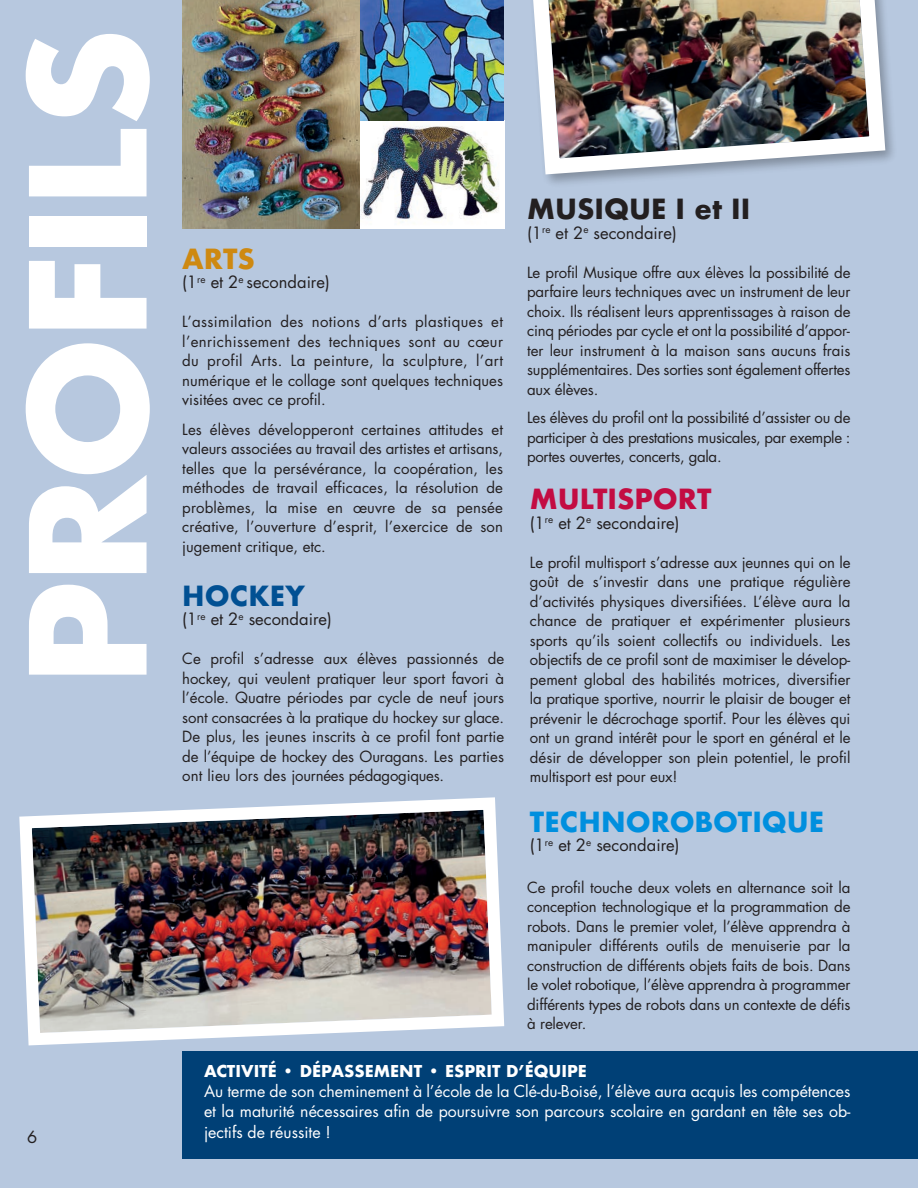
<style>
.page{position:relative;width:918px;height:1188px;background:#b7c8df}
.page>*{position:absolute;margin:0;border:0;box-sizing:border-box;transform-origin:0 0}
.t1{font:700 156px "Futura";letter-spacing:-.03em;color:#fff}
.t2{font:700 27px "Futura";color:#008fde}
.t3{font:700 27px "Futura";color:#231f20}
.t4{font:700 27px "Futura";color:#c30c42}
.t5{font:700 27px "Futura";color:#015093}
.t6{font:700 27px "Futura";color:#ce8911}
.t7{font:16.5px "Futura Std";color:#231f20}
.t8{font:15.9px/20.2px "Futura Std";color:#fff;text-align:justify}
.t9{font:700 15.9px "Futura";color:#fff}
.t10{font:15px/19.5px "Futura Std";letter-spacing:-.01em;color:#231f20;text-align:justify}
</style>
<div class="page">
<div style="left:182px;top:1051px;width:736px;height:108px;background:#004076"></div>
<img style="left:533px;top:0;width:360px;height:182px">
<img style="left:182px;top:0;width:322px;height:228px">
<img style="left:361px;top:0;width:142px;height:121px">
<img style="left:19px;top:797px;width:486px;height:249px">
<p class="t1" style="left:-16px;top:687px;width:662px;rotate:-90deg">PROFILS</p>
<p class="t7" style="left:27px;top:1130px;width:12px">6</p>
<p class="t6" style="left:182px;top:241px;width:74px">ARTS</p>
<p class="t7" style="left:182px;top:275px;width:149px">(1<sup>re</sup> et 2<sup>e</sup> secondaire)</p>
<p class="t10" style="left:182px;top:313px;width:322px">L’assimilation des notions d’arts plastiques et l’enrichissement des techniques sont au cœur du profil Arts. La peinture, la sculpture, l’art numérique et le collage sont quelques techniques visitées avec ce profil.</p>
<p class="t10" style="left:182px;top:421px;width:322px">Les élèves développeront certaines attitudes et valeurs associées au travail des artistes et artisans, telles que la persévérance, la coopération, les méthodes de travail efficaces, la résolution de problèmes, la mise en œuvre de sa pensée créative, l’ouverture d’esprit, l’exercice de son jugement critique, etc.</p>
<p class="t5" style="left:182px;top:578px;width:124px">HOCKEY</p>
<p class="t7" style="left:182px;top:612px;width:151px">(1<sup>re</sup> et 2<sup>e</sup> secondaire)</p>
<p class="t10" style="left:182px;top:650px;width:323px">Ce profil s’adresse aux élèves passionnés de hockey, qui veulent pratiquer leur sport favori à l’école. Quatre périodes par cycle de neuf jours sont consacrées à la pratique du hockey sur glace.<br>De plus, les jeunes inscrits à ce profil font partie de l’équipe de hockey des Ouragans. Les parties ont lieu lors des journées pédagogiques.</p>
<p class="t3" style="left:527px;top:191px;width:225px">MUSIQUE I et II</p>
<p class="t7" style="left:527px;top:225px;width:151px">(1<sup>re</sup> et 2<sup>e</sup> secondaire)</p>
<p class="t10" style="left:527px;top:264px;width:325px">Le profil Musique offre aux élèves la possibilité de parfaire leurs techniques avec un instrument de leur choix. Ils réalisent leurs apprentissages à raison de cinq périodes par cycle et ont la possibilité d’appor&shy;ter leur instrument à la maison sans aucuns frais supplémentaires. Des sorties sont également offertes aux élèves.</p>
<p class="t10" style="left:527px;top:409px;width:325px">Les élèves du profil ont la possibilité d’assister ou de participer à des prestations musicales, par exemple : portes ouvertes, concerts, gala.</p>
<p class="t4" style="left:530px;top:481px;width:183px">MULTISPORT</p>
<p class="t7" style="left:530px;top:515px;width:151px">(1<sup>re</sup> et 2<sup>e</sup> secondaire)</p>
<p class="t10" style="left:530px;top:554px;width:322px">Le profil multisport s’adresse aux jeunnes qui on le goût de s’investir dans une pratique régulière d’activités physiques diversifiées. L’élève aura la chance de pratiquer et expérimenter plusieurs sports qu’ils soient collectifs ou individuels. Les objectifs de ce profil sont de maximiser le dévelop&shy;pement global des habilités motrices, diversifier la pratique sportive, nourrir le plaisir de bouger et prévenir le décrochage sportif. Pour les élèves qui ont un grand intérêt pour le sport en général et le désir de développer son plein potentiel, le profil multisport est pour eux!</p>
<p class="t2" style="left:530px;top:804px;width:296px">TECHNOROBOTIQUE</p>
<p class="t7" style="left:530px;top:838px;width:151px">(1<sup>re</sup> et 2<sup>e</sup> secondaire)</p>
<p class="t10" style="left:527px;top:879px;width:325px">Ce profil touche deux volets en alternance soit la conception technologique et la programmation de robots. Dans le premier volet, l’élève apprendra à manipuler différents outils de menuiserie par la construction de différents objets faits de bois. Dans le volet robotique, l’élève apprendra à programmer différents types de robots dans un contexte de défis à relever.</p>
<p class="t9" style="left:204px;top:1060px;width:384px">ACTIVITÉ • DÉPASSEMENT • ESPRIT D’ÉQUIPE</p>
<p class="t8" style="left:204px;top:1083px;width:648px">Au terme de son cheminement à l’école de la Clé-du-Boisé, l’élève aura acquis les compétences et la maturité nécessaires afin de poursuivre son parcours scolaire en gardant en tête ses ob&shy;jectifs de réussite !</p>
</div>
